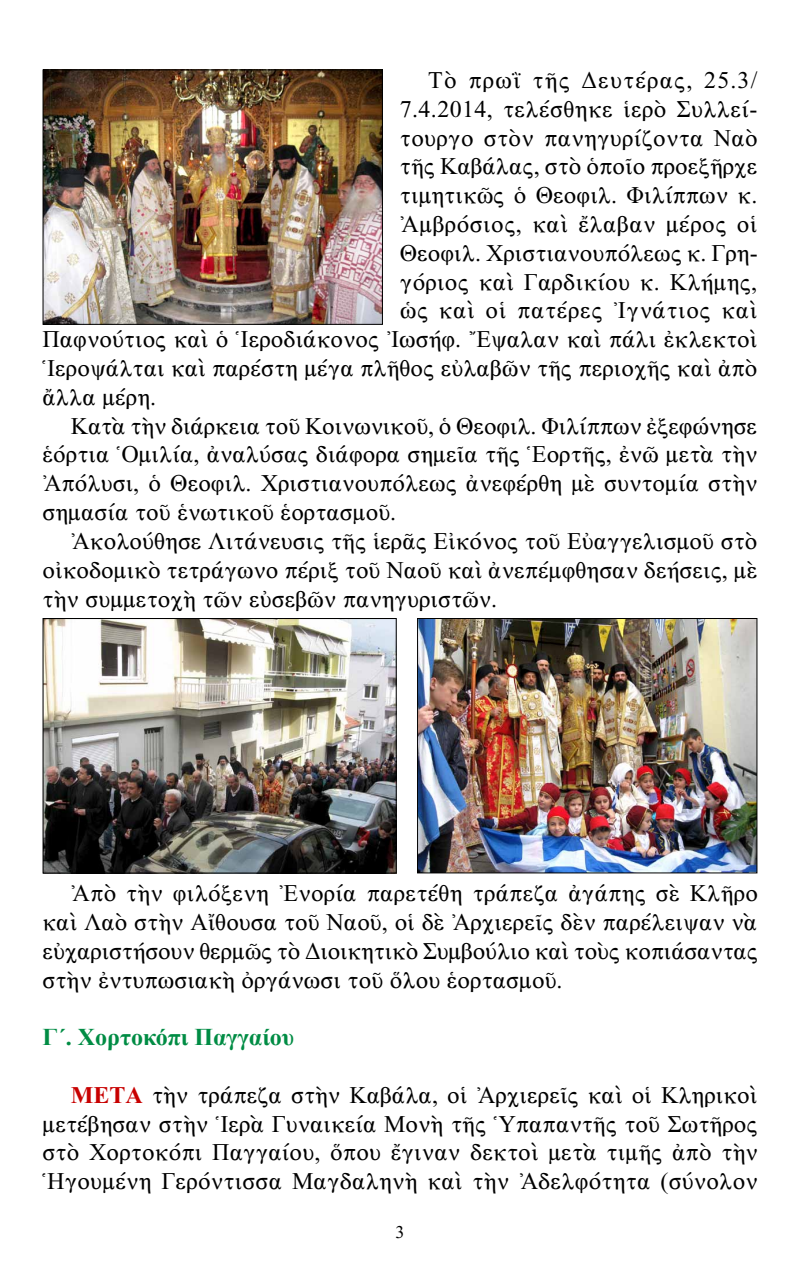
<style>
.page{position:relative;width:800px;height:1270px;background:#fff}
.page>*{position:absolute;margin:0;border:0;box-sizing:border-box;transform-origin:0 0}
.t1{font:24px/28.8px "CTOS New Times Roman Test 1";color:#000;text-align:justify}
.t2{font:24px "CTOS New Times Roman Test 1";letter-spacing:.02em;color:#000}
.t3{font:24px "CTOS New Times Roman Test 1";letter-spacing:.025em;color:#000}
.t4{font:24px "CTOS New Times Roman Test 1";letter-spacing:.045em;color:#000}
.t5{font:700 24px "Times New Roman";color:#008c44}
.t6{font:18px "CTOS New Times Roman Test 1";color:#000}
.s1{font-family:"CTOS New Times Bold Test 1";color:#c80000}
</style>
<div class="page">
<img style="left:44px;top:71px;width:337px;height:252px">
<div style="left:42px;top:69px;width:341px;height:256px;border:1px solid #000"></div>
<img style="left:45px;top:620px;width:349px;height:252px">
<div style="left:43px;top:618px;width:353px;height:256px;border:1px solid #000"></div>
<img style="left:419px;top:620px;width:336px;height:251px">
<div style="left:417px;top:618px;width:340px;height:255px;border:1px solid #000"></div>
<p class="t4" style="left:428px;top:67px;width:330px">Τὸ πρωῒ τῆς Δευτέρας, 25.3/</p>
<p class="t1" style="left:400px;top:95px;width:359px">7.4.2014, τελέσθηκε ἱερὸ Συλλεί-</p>
<p class="t1" style="left:400px;top:123px;width:359px">τουργο στὸν πανηγυρίζοντα Ναὸ</p>
<p class="t1" style="left:400px;top:152px;width:359px">τῆς Καβάλας, στὸ ὁποῖο προεξῆρχε</p>
<p class="t1" style="left:400px;top:181px;width:359px">τιμητικῶς ὁ Θεοφιλ. Φιλίππων κ.</p>
<p class="t2" style="left:400px;top:211px;width:359px">Ἀμβρόσιος, καὶ ἔλαβαν μέρος οἱ</p>
<p class="t1" style="left:400px;top:239px;width:359px">Θεοφιλ. Χριστιανουπόλεως κ. Γρη-</p>
<p class="t1" style="left:400px;top:267px;width:358px">γόριος καὶ Γαρδικίου κ. Κλήμης,</p>
<p class="t3" style="left:400px;top:297px;width:359px">ὡς καὶ οἱ πατέρες Ἰγνάτιος καὶ</p>
<p class="t1" style="left:42px;top:325px;width:716px">Παφνούτιος καὶ ὁ Ἱεροδιάκονος Ἰωσήφ. Ἔψαλαν καὶ πάλι ἐκλεκτοὶ</p>
<p class="t1" style="left:42px;top:354px;width:716px">Ἱεροψάλται καὶ παρέστη μέγα πλῆθος εὐλαβῶν τῆς περιοχῆς καὶ ἀπὸ</p>
<p class="t1" style="left:42px;top:383px;width:115px">ἄλλα μέρη.</p>
<p class="t1" style="left:71px;top:411px;width:687px">Κατὰ τὴν διάρκεια τοῦ Κοινωνικοῦ, ὁ Θεοφιλ. Φιλίππων ἐξεφώνησε</p>
<p class="t1" style="left:42px;top:440px;width:716px">ἑόρτια Ὁμιλία, ἀναλύσας διάφορα σημεῖα τῆς Ἑορτῆς, ἐνῶ μετὰ τὴν</p>
<p class="t1" style="left:42px;top:469px;width:716px">Ἀπόλυσι, ὁ Θεοφιλ. Χριστιανουπόλεως ἀνεφέρθη μὲ συντομία στὴν</p>
<p class="t1" style="left:42px;top:498px;width:355px">σημασία τοῦ ἑνωτικοῦ ἑορτασμοῦ.</p>
<p class="t1" style="left:71px;top:527px;width:688px">Ἀκολούθησε Λιτάνευσις τῆς ἱερᾶς Εἰκόνος τοῦ Εὐαγγελισμοῦ στὸ</p>
<p class="t1" style="left:42px;top:555px;width:716px">οἰκοδομικὸ τετράγωνο πέριξ τοῦ Ναοῦ καὶ ἀνεπέμφθησαν δεήσεις, μὲ</p>
<p class="t1" style="left:42px;top:584px;width:456px">τὴν συμμετοχὴ τῶν εὐσεβῶν πανηγυριστῶν.</p>
<p class="t1" style="left:43px;top:879px;width:716px;text-indent:28px">Ἀπὸ τὴν φιλόξενη Ἐνορία παρετέθη τράπεζα ἀγάπης σὲ Κλῆρο καὶ Λαὸ στὴν Αἴθουσα τοῦ Ναοῦ, οἱ δὲ Ἀρχιερεῖς δὲν παρέλειψαν νὰ εὐχαριστήσουν θερμῶς τὸ Διοικητικὸ Συμβούλιο καὶ τοὺς κοπιάσαντας στὴν ἐντυπωσιακὴ ὀργάνωσι τοῦ ὅλου ἑορτασμοῦ.</p>
<p class="t5" style="left:43px;top:1020px;width:253px">Γ΄. Χορτοκόπι Παγγαίου</p>
<p class="t1" style="left:43px;top:1080px;width:716px;text-indent:28px"><span class="s1">ΜΕΤΑ</span> τὴν τράπεζα στὴν Καβάλα, οἱ Ἀρχιερεῖς καὶ οἱ Κληρικοὶ μετέβησαν στὴν Ἱερὰ Γυναικεία Μονὴ τῆς Ὑπαπαντῆς τοῦ Σωτῆρος στὸ Χορτοκόπι Παγγαίου, ὅπου ἔγιναν δεκτοὶ μετὰ τιμῆς ἀπὸ τὴν Ἡγουμένη Γερόντισσα Μαγδαληνὴ καὶ τὴν Ἀδελφότητα (σύνολον</p>
<p class="t6" style="left:395px;top:1222px;width:10px">3</p>
</div>
